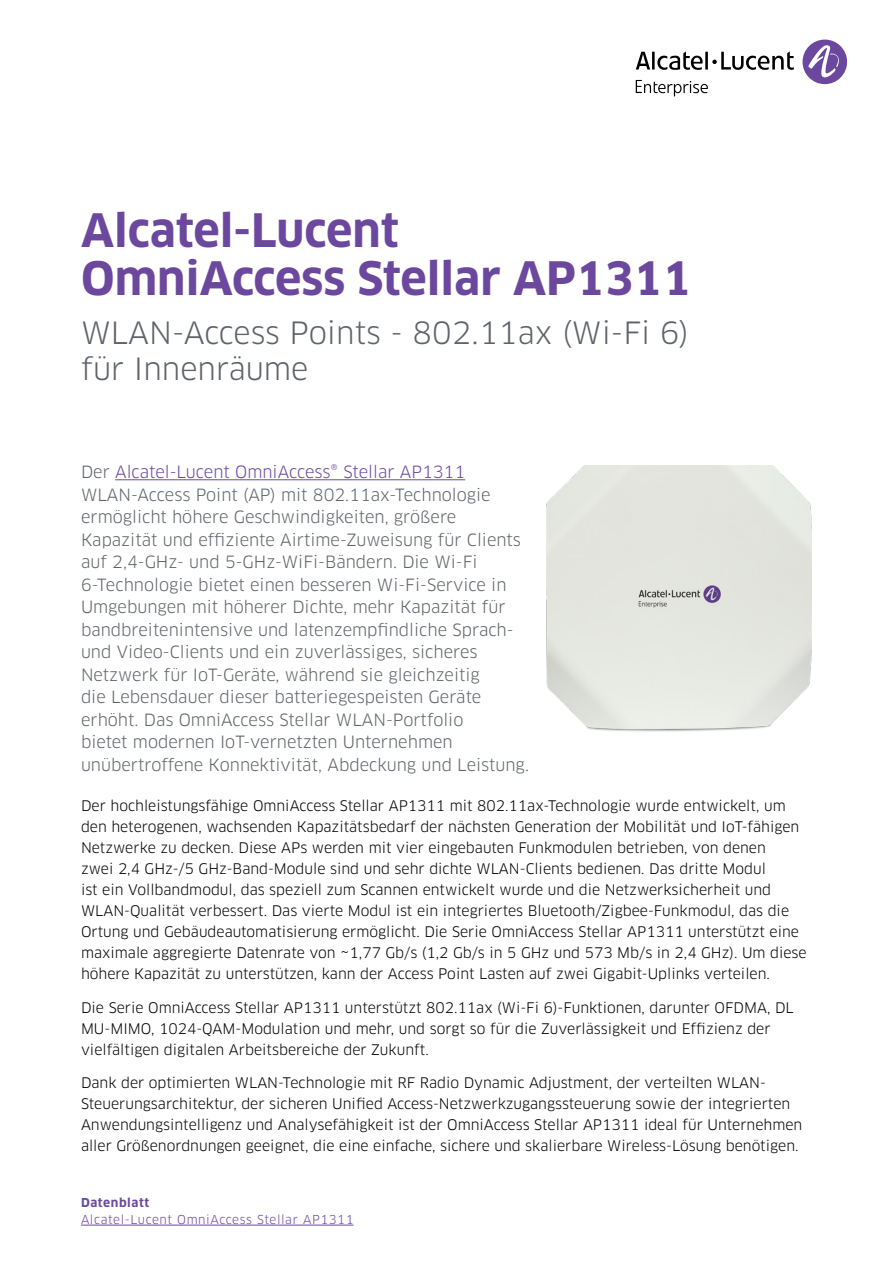
<style>
.page{position:relative;width:893px;height:1263px;background:#fff}
.page>*{position:absolute;margin:0;border:0;box-sizing:border-box;transform-origin:0 0}
.t1{font:700 45px/48px "Clan OT";color:#6b489d}
.t2{font:30px/36px "Clan OT";color:#5f636a}
.t3{font:16.5px/22.5px "Clan OT";color:#5f636a}
.t4{font:14.25px/21px "Clan OT";color:#000}
.t5{font:12px "Clan OT";letter-spacing:.05em;color:#6b489d}
.t6{font:700 12px "Clan OT";letter-spacing:.05em;color:#6b489d}
.s1{color:#6b489d}
</style>
<div class="page">
<hr style="left:81px;top:1225px;width:273px;height:1px;background:#6b489d">
<div style="left:802px;top:40px;width:45px;height:44px;background:#6b489d;border-radius:50%"></div>
<svg style="left:808px;top:45px;width:34px;height:33px"></svg>
<svg style="left:636px;top:51px;width:158px;height:19px"></svg>
<svg style="left:636px;top:80px;width:72px;height:16px"></svg>
<hr style="left:115px;top:479px;width:350px;height:1px;background:#6b489d">
<img style="left:546px;top:465px;width:266px;height:267px">
<h1 class="t1" style="left:81px;top:206px;width:612px">Alcatel-Lucent<br>OmniAccess Stellar AP1311</h1>
<h2 class="t2" style="left:81px;top:315px;width:610px">WLAN-Access Points - 802.11ax (Wi-Fi 6) für Innenräume</h2>
<p class="t3" style="left:81px;top:461px;width:449px">Der <span class="s1">Alcatel-Lucent OmniAccess® Stellar AP1311<br></span>WLAN-Access Point (AP) mit 802.11ax-Technologie ermöglicht höhere Geschwindigkeiten, größere Kapazität und effiziente Airtime-Zuweisung für Clients auf 2,4-GHz- und 5-GHz-WiFi-Bändern. Die Wi-Fi 6-Technologie bietet einen besseren Wi-Fi-Service in Umgebungen mit höherer Dichte, mehr Kapazität für bandbreitenintensive und latenzempfindliche Sprach&shy;und Video-Clients und ein zuverlässiges, sicheres Netzwerk für IoT-Geräte, während sie gleichzeitig<br>die Lebensdauer dieser batteriegespeisten Geräte erhöht. Das OmniAccess Stellar WLAN-Portfolio<br>bietet modernen IoT-vernetzten Unternehmen unübertroffene Konnektivität, Abdeckung und Leistung.</p>
<p class="t4" style="left:81px;top:795px;width:727px">Der hochleistungsfähige OmniAccess Stellar AP1311 mit 802.11ax-Technologie wurde entwickelt, um den heterogenen, wachsenden Kapazitätsbedarf der nächsten Generation der Mobilität und IoT-fähigen Netzwerke zu decken. Diese APs werden mit vier eingebauten Funkmodulen betrieben, von denen<br>zwei 2,4 GHz-/5 GHz-Band-Module sind und sehr dichte WLAN-Clients bedienen. Das dritte Modul<br>ist ein Vollbandmodul, das speziell zum Scannen entwickelt wurde und die Netzwerksicherheit und WLAN-Qualität verbessert. Das vierte Modul ist ein integriertes Bluetooth/Zigbee-Funkmodul, das die Ortung und Gebäudeautomatisierung ermöglicht. Die Serie OmniAccess Stellar AP1311 unterstützt eine maximale aggregierte Datenrate von ~1,77 Gb/s (1,2 Gb/s in 5 GHz und 573 Mb/s in 2,4 GHz). Um diese höhere Kapazität zu unterstützen, kann der Access Point Lasten auf zwei Gigabit-Uplinks verteilen.</p>
<p class="t4" style="left:81px;top:997px;width:714px">Die Serie OmniAccess Stellar AP1311 unterstützt 802.11ax (Wi-Fi 6)-Funktionen, darunter OFDMA, DL<br>MU-MIMO, 1024-QAM-Modulation und mehr, und sorgt so für die Zuverlässigkeit und Effizienz der vielfältigen digitalen Arbeitsbereiche der Zukunft.</p>
<p class="t4" style="left:81px;top:1073px;width:723px">Dank der optimierten WLAN-Technologie mit RF Radio Dynamic Adjustment, der verteilten WLAN-Steuerungsarchitektur, der sicheren Unified Access-Netzwerkzugangssteuerung sowie der integrierten Anwendungsintelligenz und Analysefähigkeit ist der OmniAccess Stellar AP1311 ideal für Unternehmen aller Größenordnungen geeignet, die eine einfache, sichere und skalierbare Wireless-Lösung benötigen.</p>
<p class="t6" style="left:81px;top:1196px;width:70px">Datenblatt</p>
<p class="t5" style="left:81px;top:1212px;width:274px">Alcatel-Lucent OmniAccess Stellar AP1311</p>
</div>
